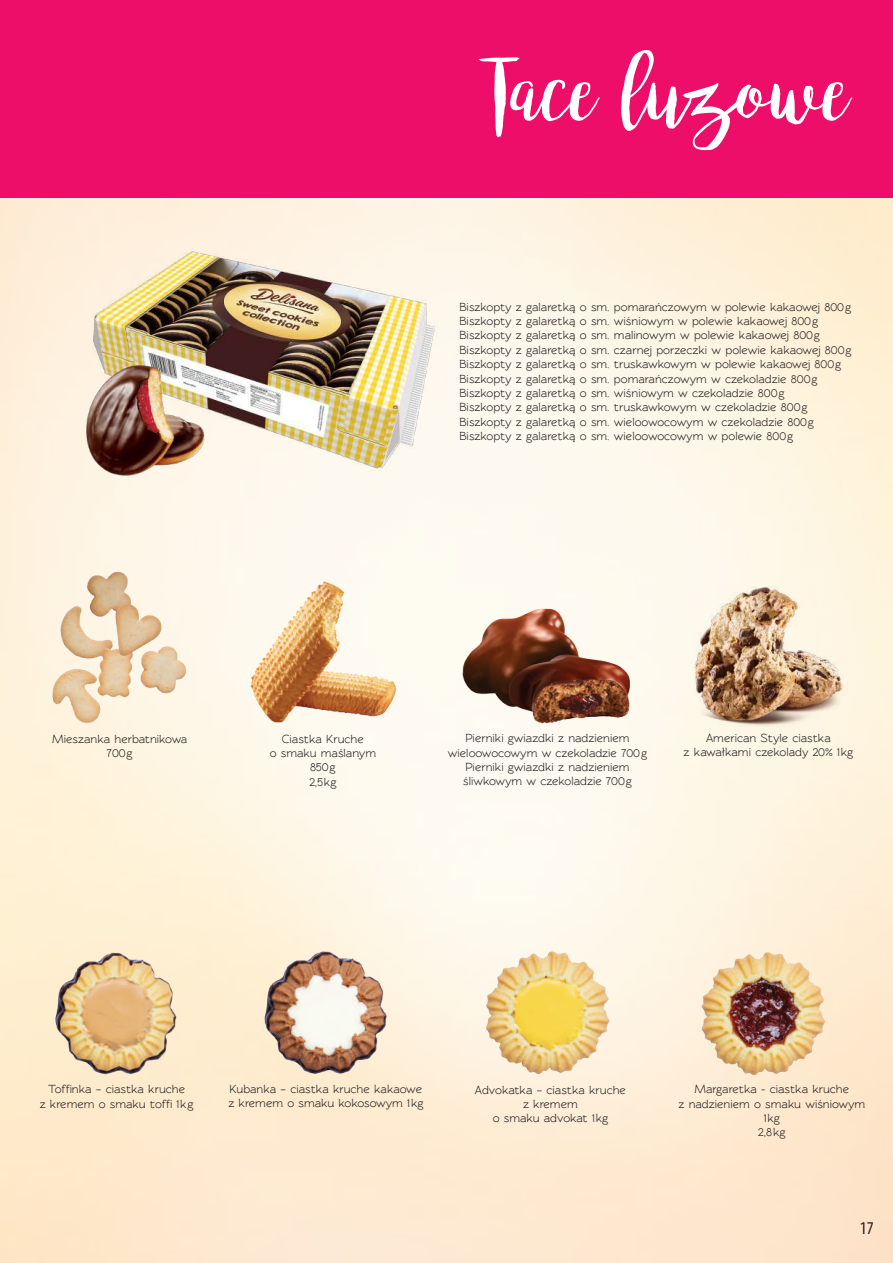
<style>
.page{position:relative;width:893px;height:1263px;background:#fff}
.page>*{position:absolute;margin:0;border:0;box-sizing:border-box;transform-origin:0 0}
.t1{font:87px "bromello";color:#fff}
.t2{font:condensed 18px "Myriad Pro";color:#231f20}
.t3{font:600 12px/14.4px "Rawengulk";color:#231f20;text-align:center}
</style>
<div class="page">
<div style="left:0;top:0;width:893px;height:198px;background:#ec0e68"></div>
<img style="left:456px;top:595px;width:179px;height:133px">
<img style="left:689px;top:582px;width:154px;height:144px">
<img style="left:52px;top:565px;width:136px;height:161px">
<img style="left:88px;top:237px;width:363px;height:237px">
<img style="left:246px;top:578px;width:153px;height:146px">
<img style="left:83px;top:362px;width:122px;height:117px">
<img style="left:695px;top:945px;width:136px;height:133px">
<img style="left:50px;top:947px;width:133px;height:132px">
<img style="left:256px;top:945px;width:136px;height:129px">
<img style="left:481px;top:946px;width:131px;height:132px">
<h1 class="t1" style="left:488px;top:40px;width:364px">Tace luzowe</h1>
<p class="t3" style="left:459px;top:299px;width:394px;text-align:left">Biszkopty z galaretką o sm. pomarańczowym w polewie kakaowej 800g Biszkopty z galaretką o sm. wiśniowym w polewie kakaowej 800g Biszkopty z galaretką o sm. malinowym w polewie kakaowej 800g Biszkopty z galaretką o sm. czarnej porzeczki w polewie kakaowej 800g Biszkopty z galaretką o sm. truskawkowym w polewie kakaowej 800g Biszkopty z galaretką o sm. pomarańczowym w czekoladzie 800g Biszkopty z galaretką o sm. wiśniowym w czekoladzie 800g<br>Biszkopty z galaretką o sm. truskawkowym w czekoladzie 800g Biszkopty z galaretką o sm. wieloowocowym w czekoladzie 800g Biszkopty z galaretką o sm. wieloowocowym w polewie 800g</p>
<p class="t3" style="left:52px;top:731px;width:137px">Mieszanka herbatnikowa<br>700g</p>
<p class="t3" style="left:270px;top:731px;width:108px">Ciastka Kruche<br>o smaku maślanym<br>850g<br>2,5kg</p>
<p class="t3" style="left:448px;top:731px;width:201px">Pierniki gwiazdki z nadzieniem wieloowocowym w czekoladzie 700g<br>Pierniki gwiazdki z nadzieniem śliwkowym w czekoladzie 700g</p>
<p class="t3" style="left:684px;top:731px;width:171px">American Style ciastka<br>z kawałkami czekolady 20% 1kg</p>
<p class="t3" style="left:40px;top:1082px;width:155px">Toffinka – ciastka kruche<br>z kremem o smaku toffi 1kg</p>
<p class="t3" style="left:228px;top:1082px;width:197px;text-align:left">Kubanka – ciastka kruche kakaowe z kremem o smaku kokosowym 1kg</p>
<p class="t3" style="left:475px;top:1082px;width:153px">Advokatka – ciastka kruche z kremem<br>o smaku advokat 1kg</p>
<p class="t3" style="left:678px;top:1082px;width:188px">Margaretka - ciastka kruche<br>z nadzieniem o smaku wiśniowym<br>1kg<br>2,8kg</p>
<h2 class="t2" style="left:860px;top:1218px;width:15px">17</h2>
</div>
